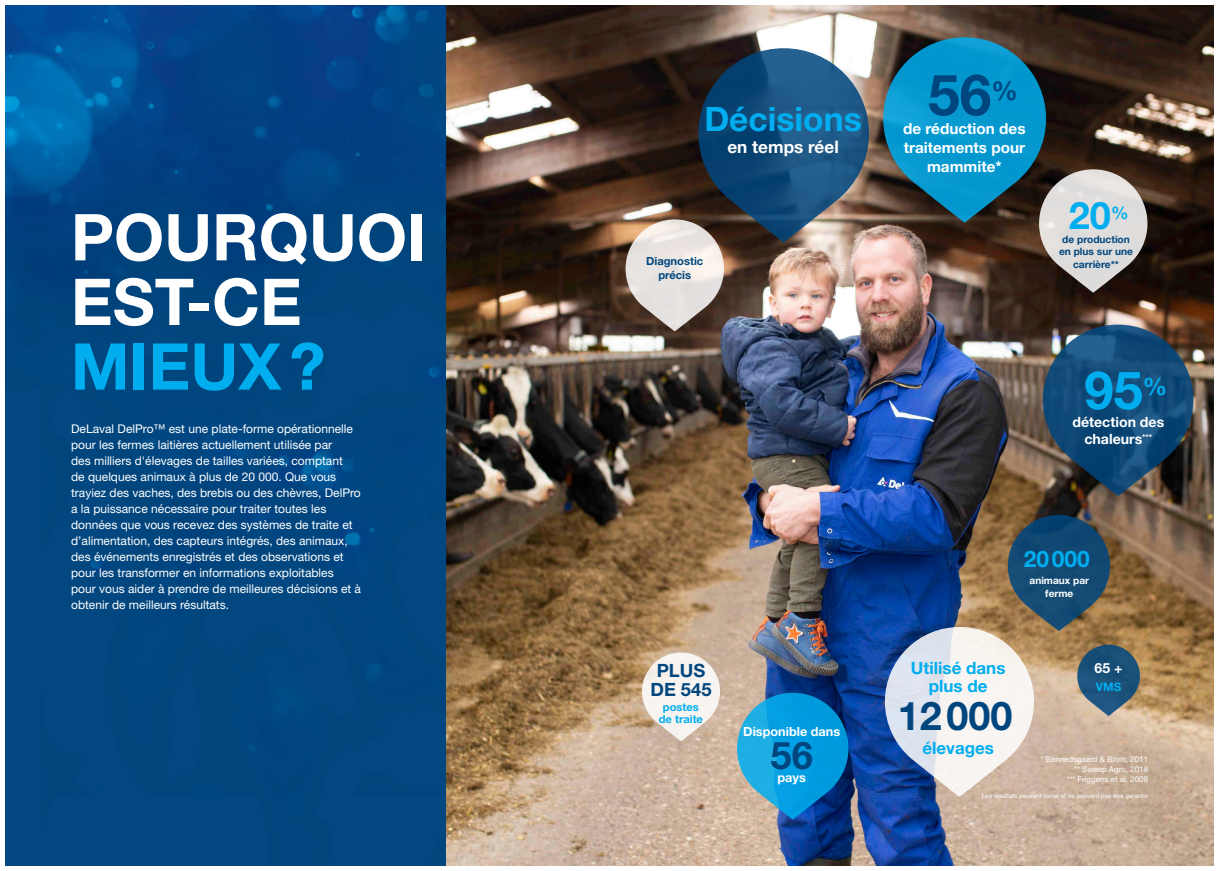
<style>
.page{position:relative;width:1219px;height:871px;background:#fff}
.page>*{position:absolute;margin:0;border:0;box-sizing:border-box;transform-origin:0 0}
.t1{font:700 64.6px/64.6px "Helvetica Neue LT Std";color:#fff}
.t2{font:700 64.6px "Helvetica Neue LT Std";color:#00aeef}
.t3{font:700 57px "Helvetica Neue LT Std";color:#00467e}
.t4{font:700 52.7px "Helvetica Neue LT Std";color:#00aeef}
.t5{font:700 39.6px "Helvetica Neue LT Std";color:#00467e}
.t6{font:700 38.2px "Helvetica Neue LT Std";color:#00467e}
.t7{font:700 38px "Helvetica Neue LT Std";color:#00aeef}
.t8{font:700 33.6px "Helvetica Neue LT Std";color:#00aeef}
.t9{font:700 22.7px "Helvetica Neue LT Std";color:#00aeef}
.t10{font:700 18.3px/18.3px "Helvetica Neue LT Std";color:#00467e;text-align:center}
.t11{font:700 17.2px "Helvetica Neue LT Std";color:#fff}
.t12{font:700 17px/18px "Helvetica Neue LT Std";color:#00aeef;text-align:center}
.t13{font:700 15.3px/19.1px "Helvetica Neue LT Std";color:#fff;text-align:center}
.t14{font:700 14.1px/17.7px "Helvetica Neue LT Std";color:#fff;text-align:center}
.t15{font:700 14px "Helvetica Neue LT Std";color:#fff}
.t16{font:700 12.7px "Helvetica Neue LT Std";color:#fff}
.t17{font:12px/16px "Helvetica Neue LT Std";color:#fff}
.t18{font:700 11.6px "Helvetica Neue LT Std";color:#00aeef}
.t19{font:700 11.2px/14px "Helvetica Neue LT Std";color:#00467e;text-align:center}
.t20{font:700 11.2px/12px "Helvetica Neue LT Std";color:#00aeef;text-align:center}
.t21{font:700 10.2px/12.7px "Helvetica Neue LT Std";color:#00467e;text-align:center}
.t22{font:700 10.1px/12.7px "Helvetica Neue LT Std";color:#fff;text-align:center}
.t23{font:8px/10px "Helvetica Neue LT Std";color:#fff;text-align:right}
.t24{font:6.3px "Helvetica Neue LT Std";color:#fff}
</style>
<div class="page">
<img style="left:445px;top:6px;width:768px;height:859px">
<img style="left:6px;top:6px;width:439px;height:859px">
<svg style="left:1043px;top:324px;width:150px;height:172px;background:#244966"></svg>
<svg style="left:737px;top:692px;width:111px;height:127px;background:#2493c9"></svg>
<svg style="left:883px;top:37px;width:264px;height:255px;background:#486d78"></svg>
<svg style="left:885px;top:514px;width:255px;height:282px;background:#868c96"></svg>
<svg style="left:642px;top:652px;width:78px;height:89px"></svg>
<img style="left:626px;top:48px;width:243px;height:283px">
<h1 class="t1" style="left:71px;top:203px;width:357px">POURQUOI<br>EST-CE</h1>
<h1 class="t2" style="left:71px;top:326px;width:256px">MIEUX?</h1>
<p class="t17" style="left:71px;top:420px;width:291px">DeLaval DelPro™ est une plate-forme opérationnelle pour les fermes laitières actuellement utilisée par<br>des milliers d'élevages de tailles variées, comptant<br>de quelques animaux à plus de 20 000. Que vous trayiez des vaches, des brebis ou des chèvres, DelPro a la puissance nécessaire pour traiter toutes les données que vous recevez des systèmes de traite et d’alimentation, des capteurs intégrés, des animaux, des événements enregistrés et des observations et pour les transformer en informations exploitables pour vous aider à prendre de meilleures décisions et à obtenir de meilleurs résultats.</p>
<h3 class="t8" style="left:704px;top:98px;width:159px">Décisions</h3>
<h3 class="t11" style="left:727px;top:136px;width:113px">en temps réel</h3>
<p class="t19" style="left:646px;top:254px;width:59px">Diagnostic précis</p>
<h2 class="t3" style="left:928px;top:60px;width:91px">56<sup>%</sup></h2>
<p class="t13" style="left:903px;top:119px;width:124px">de réduction des traitements pour mammite*</p>
<h3 class="t7" style="left:1069px;top:192px;width:61px">20<sup>%</sup></h3>
<p class="t21" style="left:1059px;top:232px;width:76px">de production en plus sur une carrière**</p>
<h3 class="t4" style="left:1084px;top:357px;width:85px">95<sup>%</sup></h3>
<p class="t14" style="left:1072px;top:412px;width:93px">détection des chaleurs<sup>***</sup></p>
<h3 class="t10" style="left:650px;top:661px;width:63px">PLUS<br>DE 545</h3>
<p class="t20" style="left:659px;top:700px;width:46px">postes de traite</p>
<p class="t16" style="left:743px;top:723px;width:98px">Disponible dans</p>
<p class="t16" style="left:778px;top:769px;width:30px">pays</p>
<h3 class="t6" style="left:771px;top:731px;width:44px">56</h3>
<h3 class="t9" style="left:1024px;top:545px;width:68px">20000</h3>
<p class="t22" style="left:1030px;top:574px;width:61px">animaux par ferme</p>
<h3 class="t12" style="left:911px;top:658px;width:96px">Utilisé dans plus de</h3>
<h3 class="t5" style="left:898px;top:691px;width:116px">12000</h3>
<p class="t15" style="left:1095px;top:659px;width:29px">65 +</p>
<p class="t18" style="left:1096px;top:679px;width:27px">VMS</p>
<h3 class="t12" style="left:922px;top:738px;width:73px">élevages</h3>
<p class="t23" style="left:1040px;top:753px;width:109px">* Bennedsgaard &amp; Blom, 2011 ** Sweep Agro, 2018<br>*** Friggens et al, 2008</p>
<p class="t24" style="left:982px;top:792px;width:168px">Les résultats peuvent varier et ne peuvent pas être garantis</p>
</div>
